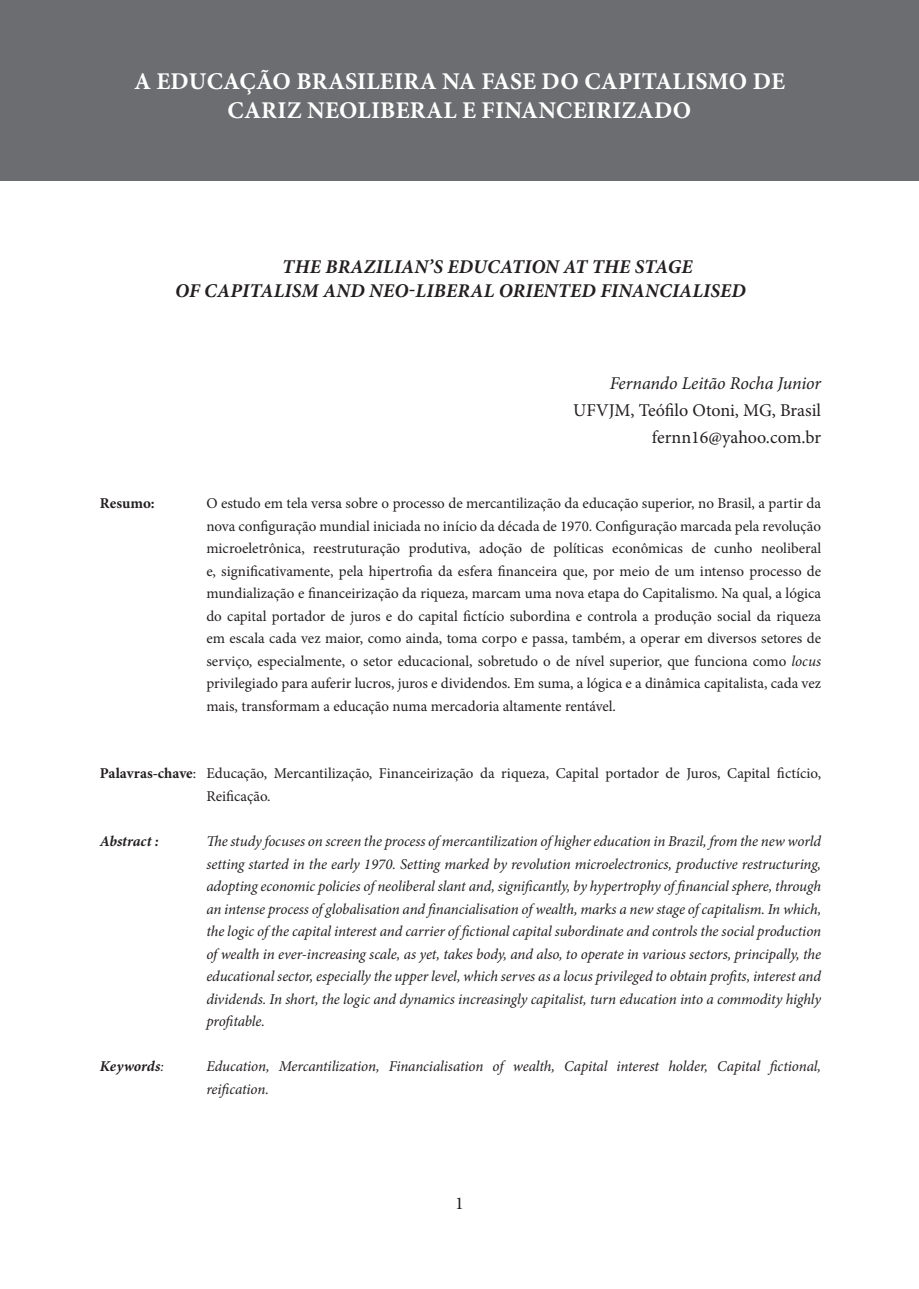
<style>
.page{position:relative;width:919px;height:1289px;background:#fff}
.page>*{position:absolute;margin:0;border:0;box-sizing:border-box;transform-origin:0 0}
.prima_entrada{font:700 24px/28.8px "Minion Pro";letter-spacing:.01em;color:#fff;text-align:center}
.Standard__user{font:italic 700 19.5px/23.4px "Minion Pro";letter-spacing:.01em;color:#231f20}
.Standard__user-2{font:18px "Minion Pro";color:#231f20}
.Standard__user-3{font:italic 18px "Minion Pro";letter-spacing:-.005em;color:#231f20}
.Standard__user-4{font:15px/22.5px "Minion Pro";color:#231f20;text-align:justify}
.Standard__user-5{font:italic 15px/22.5px "Minion Pro";letter-spacing:-.01em;color:#231f20;text-align:justify}
.Standard__user-6{font:italic 700 15px "Minion Pro";color:#231f20}
.Standard__user-7{font:700 15px "Minion Pro";color:#231f20}
.s1{font-style:italic}
.s2{font-weight:700}
.s3{font-weight:400}
</style>
<div class="page">
<div style="left:0;top:0;width:918px;height:181px;background:#6c6d70"></div>
<p class="prima_entrada" style="left:134px;top:67px;width:652px">A EDUCAÇÃO BRASILEIRA NA FASE DO CAPITALISMO DE<br>CARIZ NEOLIBERAL E FINANCEIRIZADO</p>
<p class="Standard__user" style="left:175px;top:255px;width:572px;text-indent:107px">THE BRAZILIAN’S EDUCATION AT THE STAGE<br>OF CAPITALISM AND NEO-LIBERAL ORIENTED FINANCIALISED</p>
<p class="Standard__user-3" style="left:609px;top:370px;width:213px">Fernando Leitão Rocha Junior</p>
<p class="Standard__user-2" style="left:573px;top:398px;width:249px">UFVJM, Teófilo Otoni, MG, Brasil</p>
<p class="Standard__user-2" style="left:652px;top:425px;width:171px">fernn16@yahoo.com.br</p>
<p class="Standard__user-7" style="left:100px;top:493px;width:56px">Resumo:</p>
<p class="Standard__user-4" style="left:206px;top:492px;width:616px">O estudo em tela versa sobre o processo de mercantilização da educação superior, no Brasil, a partir da nova configuração mundial iniciada no início da década de 1970. Configuração marcada pela revolução microeletrônica, reestruturação produtiva, adoção de políticas econômicas de cunho neoliberal e, significativamente, pela hipertrofia da esfera financeira que, por meio de um intenso processo de mundialização e financeirização da riqueza, marcam uma nova etapa do Capitalismo. Na qual, a lógica do capital portador de juros e do capital fictício subordina e controla a produção social da riqueza em escala cada vez maior, como ainda, toma corpo e passa, também, a operar em diversos setores de serviço, especialmente, o setor educacional, sobretudo o de nível superior, que funciona como <span class="s1">locus </span>privilegiado para auferir lucros, juros e dividendos. Em suma, a lógica e a dinâmica capitalista, cada vez mais, transformam a educação numa mercadoria altamente rentável.</p>
<p class="Standard__user-4" style="left:206px;top:762px;width:616px;text-indent:-106px"><span class="s2">Palavras-chave</span>: Educação, Mercantilização, Financeirização da riqueza, Capital portador de Juros, Capital fictício,<br>Reificação.</p>
<p class="Standard__user-6" style="left:100px;top:830px;width:60px">Abstract :</p>
<p class="Standard__user-5" style="left:206px;top:830px;width:616px">The study focuses on screen the process of mercantilization of higher education in Brazil, from the new world setting started in the early 1970. Setting marked by revolution microelectronics, productive restructuring, adopting economic policies of neoliberal slant and, significantly, by hypertrophy of financial sphere, through an intense process of globalisation and financialisation of wealth, marks a new stage of capitalism. In which, the logic of the capital interest and carrier of fictional capital subordinate and controls the social production of wealth in ever-increasing scale, as yet, takes body, and also, to operate in various sectors, principally, the educational sector, especially the upper level, which serves as a locus privileged to obtain profits, interest and dividends. In short, the logic and dynamics increasingly capitalist, turn education into a commodity highly profitable.</p>
<p class="Standard__user-6" style="left:100px;top:1055px;width:66px">Keywords<span class="s3">:</span></p>
<p class="Standard__user-5" style="left:206px;top:1055px;width:616px">Education, Mercantilization, Financialisation of wealth, Capital interest holder, Capital fictional, reification.</p>
<p class="Standard__user-2" style="left:455px;top:1191px;width:10px">1</p>
</div>
